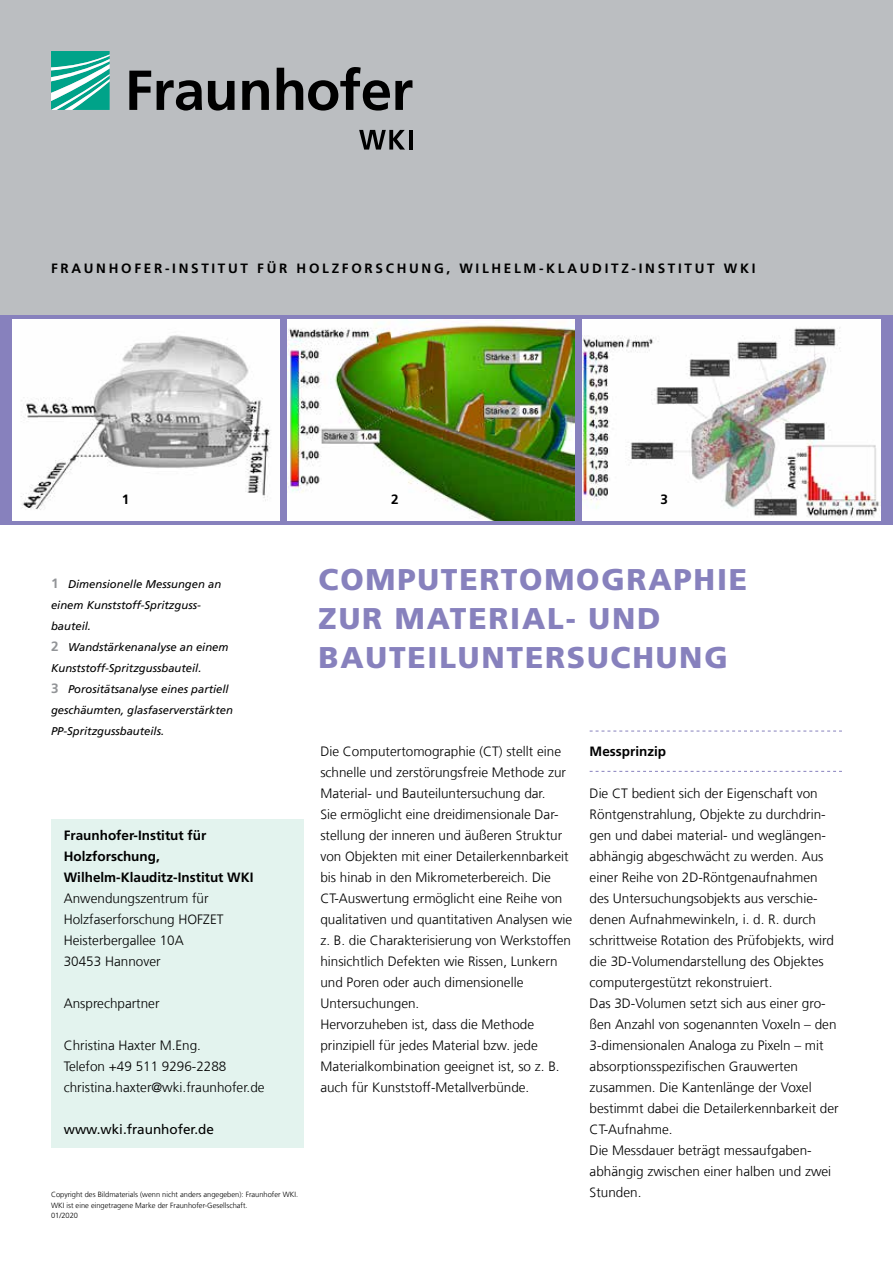
<style>
.page{position:relative;width:893px;height:1263px;background:#fff}
.page>*{position:absolute;margin:0;border:0;box-sizing:border-box;transform-origin:0 0}
.t1{font:900 30px/39px "Frutiger LT Com";letter-spacing:.06em;color:#8781bd}
.t2{font:300 13.5px/21px "Frutiger LT Com";color:#000}
.t3{font:700 13.5px "Frutiger LT Com";letter-spacing:.2em;color:#000}
.t4{font:700 13.5px/21px "Frutiger LT Com";color:#000}
.t5{font:13.5px "Frutiger LT Com";color:#000}
.t6{font:italic 11.25px/21px "Frutiger LT Com";color:#000}
.t7{font:300 7.5px/10.5px "Frutiger LT Com";color:#000}
.s1{font-weight:700;font-style:normal;font-size:13.5px;color:#939598}
</style>
<div class="page">
<div style="left:0;top:315px;width:893px;height:210px;background:#8781bd"></div>
<div style="left:51px;top:819px;width:252px;height:329px;background:#e3f3ee"></div>
<img style="left:288px;top:320px;width:286px;height:200px">
<img style="left:12px;top:320px;width:268px;height:200px">
<img style="left:582px;top:320px;width:299px;height:200px">
<svg style="left:590px;top:731px;width:252px;height:1px"></svg>
<svg style="left:590px;top:771px;width:252px;height:1px"></svg>
<div style="left:0;top:0;width:893px;height:315px;background:#bbbec1"></div>
<svg style="left:51px;top:51px;width:59px;height:59px;background:#4bbcaa"></svg>
<svg style="left:129px;top:67px;width:283px;height:44px"></svg>
<svg style="left:359px;top:130px;width:46px;height:20px"></svg>
<hr style="left:409px;top:130px;width:3px;height:20px;background:#000">
<p class="t3" style="left:51px;top:260px;width:706px">FRAUNHOF ER-INSTI TUT F ÜR H OLZF ORSCHUNG, WI LHELM-KLAUDI TZ-INSTI TUT WKI</p>
<p class="t3" style="left:51px;top:260px;width:197px">WI LHE LM-KLAU DIT Z-INSTITUT</p>
<p class="t4" style="left:316px;top:258px;width:33px">WKI</p>
<p class="t4" style="left:122px;top:489px;width:9px">1</p>
<p class="t4" style="left:391px;top:489px;width:9px">2</p>
<p class="t4" style="left:660px;top:489px;width:9px">3</p>
<p class="t6" style="left:51px;top:574px;width:183px"><span class="s1">1</span> Dimensionelle Messungen an einem Kunststoff-Spritzguss&shy;bauteil.<br><span class="s1">2</span> Wandstärkenanalyse an einem<br>Kunststoff-Spritzgussbauteil.<br><span class="s1">3</span> Porositätsanalyse eines partiell geschäumten, glasfaserverstärkten<br>PP-Spritzgussbauteils.</p>
<p class="t4" style="left:64px;top:825px;width:191px">FRAUNHOFER-INSTITUT FÜR<br>HOLZFORSCHUNG,<br>WILHELM-KLAUDITZ-INSTITUT WKI</p>
<p class="t2" style="left:64px;top:888px;width:161px">Anwendungszentrum für<br>Holzfaserforschung HOFZET<br>Heisterbergallee 10A<br>30453 Hannover</p>
<p class="t2" style="left:64px;top:993px;width:97px">Ansprechpartner</p>
<p class="t2" style="left:64px;top:1035px;width:202px">Christina Haxter M.Eng.<br>Telefon +49 511 9296-2288 christina.haxter@wki.fraunhofer.de</p>
<p class="t5" style="left:64px;top:1121px;width:152px">www.wki.fraunhofer.de</p>
<p class="t7" style="left:51px;top:1189px;width:249px">Copyright des Bildmaterials (wenn nicht anders angegeben): Fraunhofer WKI.<br>WKI ist eine eingetragene Marke der Fraunhofer-Gesellschaft.<br>01/2020</p>
<h1 class="t1" style="left:319px;top:560px;width:430px">COMPUTERTOMOGRAPHIE<br>ZUR MATERIAL- UND<br>BAUTEILUNTERSUCHUNG</h1>
<p class="t2" style="left:320px;top:741px;width:254px">Die Computertomographie (CT) stellt eine schnelle und zerstörungsfreie Methode zur Material- und Bauteiluntersuchung dar.<br>Sie ermöglicht eine dreidimensionale Dar&shy;stellung der inneren und äußeren Struktur von Objekten mit einer Detailerkennbarkeit bis hinab in den Mikrometerbereich. Die CT-Auswertung ermöglicht eine Reihe von qualitativen und quantitativen Analysen wie z. B. die Charakterisierung von Werkstoffen hinsichtlich Defekten wie Rissen, Lunkern und Poren oder auch dimensionelle Untersuchungen.<br>Hervorzuheben ist, dass die Methode prinzipiell für jedes Material bzw. jede Materialkombination geeignet ist, so z. B. auch für Kunststoff-Metallverbünde.</p>
<p class="t4" style="left:590px;top:741px;width:78px">MESSPRINZIP</p>
<p class="t2" style="left:590px;top:783px;width:251px">Die CT bedient sich der Eigenschaft von Röntgenstrahlung, Objekte zu durchdrin&shy;gen und dabei material- und weglängen&shy;abhängig abgeschwächt zu werden. Aus einer Reihe von 2D-Röntgenaufnahmen des Untersuchungsobjekts aus verschie&shy;denen Aufnahmewinkeln, i. d. R. durch schrittweise Rotation des Prüfobjekts, wird die 3D-Volumendarstellung des Objektes computergestützt rekonstruiert.<br>Das 3D-Volumen setzt sich aus einer gro&shy;ßen Anzahl von sogenannten Voxeln – den 3-dimensionalen Analoga zu Pixeln – mit absorptionsspezifischen Grauwerten zusammen. Die Kantenlänge der Voxel bestimmt dabei die Detailerkennbarkeit der CT-Aufnahme.<br>Die Messdauer beträgt messaufgaben&shy;abhängig zwischen einer halben und zwei Stunden.</p>
</div>
